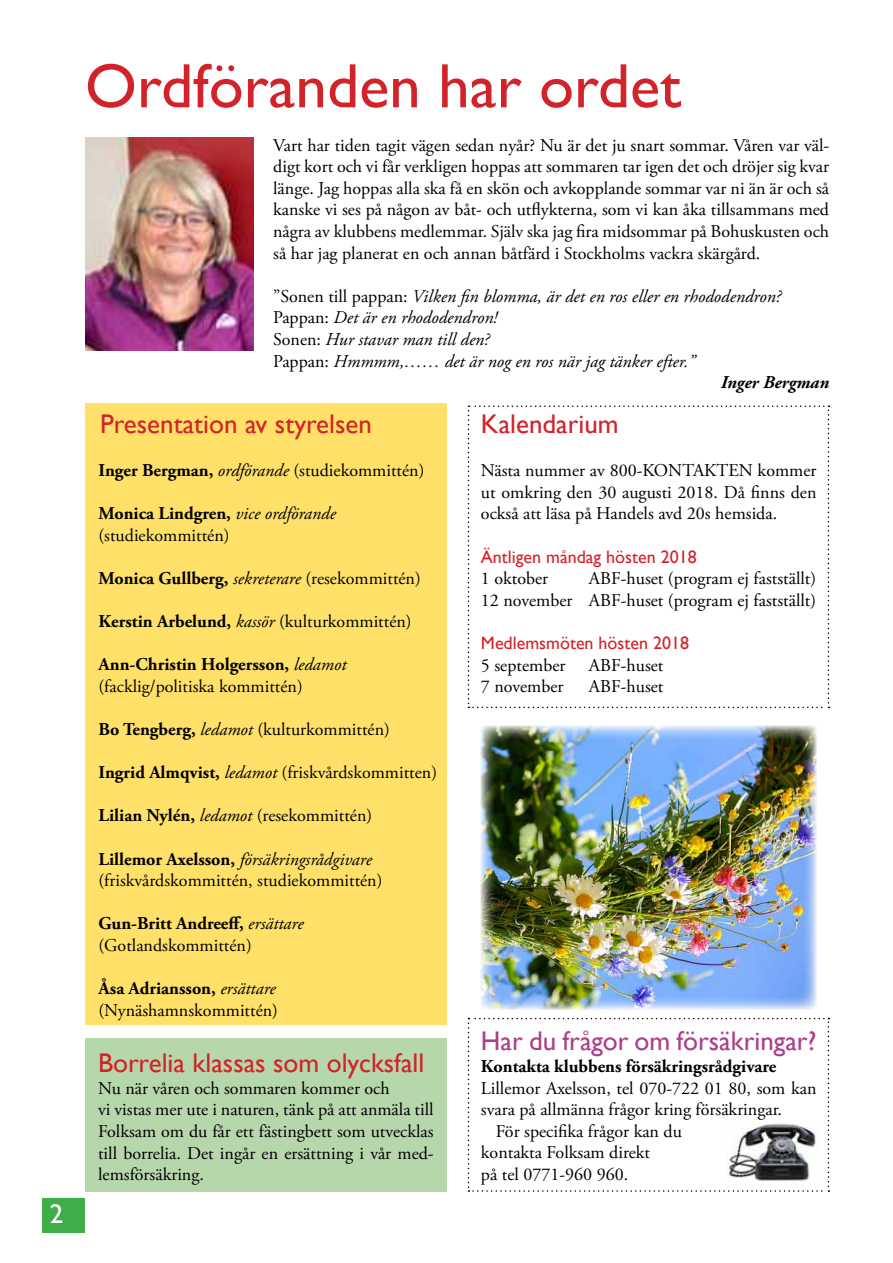
<style>
.page{position:relative;width:893px;height:1263px;background:#fff}
.page>*{position:absolute;margin:0;border:0;box-sizing:border-box;transform-origin:0 0}
.t1{font:63px "Gill Sans";color:#d2232a}
.t2{font:27px "Gill Sans";color:#d2232a}
.t3{font:27px "Gill Sans";color:#ac3f8b}
.t4{font:27px "Gill Sans";color:#fff}
.t5{font:18px/21.6px "Adobe Garamond Pro";color:#000}
.t6{font:italic 18px "Adobe Garamond Pro";color:#000}
.t7{font:700 18px "Adobe Garamond Pro";color:#000}
.t8{font:18px "Gill Sans";color:#d2232a}
.t9{font:italic 700 18px "Adobe Garamond Pro";color:#000}
.s1{font-style:normal}
.s2{font-weight:700}
.s3{font-style:italic}
.s4{font-weight:400;font-style:italic}
.s5{font-weight:400}
</style>
<div class="page">
<div style="left:85px;top:1039px;width:362px;height:153px;background:#b6d6ac"></div>
<div style="left:85px;top:403px;width:361px;height:622px;background:#ffe16a"></div>
<div style="left:43px;top:1198px;width:42px;height:34px;background:#41ad49"></div>
<img style="left:85px;top:137px;width:169px;height:214px">
<svg style="left:468px;top:1018px;width:361px;height:174px"></svg>
<svg style="left:468px;top:405px;width:361px;height:303px"></svg>
<img style="left:481px;top:725px;width:335px;height:284px">
<h2 class="t4" style="left:50px;top:1198px;width:15px">2</h2>
<h1 class="t1" style="left:85px;top:49px;width:597px">Ordföranden har ordet</h1>
<p class="t5" style="left:273px;top:135px;width:558px;text-align:justify">Vart har tiden tagit vägen sedan nyår? Nu är det ju snart sommar. Våren var väl&shy;digt kort och vi får verkligen hoppas att sommaren tar igen det och dröjer sig kvar länge. Jag hoppas alla ska få en skön och avkopplande sommar var ni än är och så kanske vi ses på någon av båt- och utflykterna, som vi kan åka tillsammans med några av klubbens medlemmar. Själv ska jag fira midsommar på Bohuskusten och så har jag planerat en och annan båtfärd i Stockholms vackra skärgård.</p>
<p class="t6" style="left:273px;top:285px;width:510px"><span class="s1">”Sonen till pappan:</span> Vilken fin blomma, är det en ros eller en rhododendron?</p>
<p class="t6" style="left:273px;top:307px;width:225px"><span class="s1">Pappan:</span> Det är en rhododendron!</p>
<p class="t6" style="left:273px;top:328px;width:218px"><span class="s1">Sonen:</span> Hur stavar man till den?</p>
<p class="t6" style="left:273px;top:350px;width:423px"><span class="s1">Pappan:</span> Hmmmm,…… det är nog en ros när jag tänker efter.”</p>
<p class="t9" style="left:721px;top:372px;width:110px">Inger Bergman</p>
<h2 class="t2" style="left:100px;top:408px;width:273px">Presentation av styrelsen</h2>
<p class="t5" style="left:99px;top:460px;width:327px"><span class="s2">Inger Bergman,</span> <span class="s3">ordförande</span> (studiekommittén)</p>
<p class="t5" style="left:99px;top:503px;width:239px"><span class="s2">Monica Lindgren,</span> <span class="s3">vice ordförande </span>(studiekommittén)</p>
<p class="t7" style="left:99px;top:568px;width:324px">Monica Gullberg, <span class="s4">sekreterare</span> <span class="s5">(resekommittén)</span></p>
<p class="t5" style="left:99px;top:611px;width:315px"><span class="s2">Kerstin Arbelund,</span> <span class="s3">kassör</span> (kulturkommittén)</p>
<p class="t5" style="left:99px;top:654px;width:249px"><span class="s2">Ann-Christin Holgersson,</span> <span class="s3">ledamot </span>(facklig/politiska kommittén)</p>
<p class="t5" style="left:99px;top:719px;width:293px"><span class="s2">Bo Tengberg,</span> <span class="s3">ledamot</span> (kulturkommittén)</p>
<p class="t5" style="left:99px;top:762px;width:340px"><span class="s2">Ingrid Almqvist,</span> <span class="s3">ledamot</span> (friskvårdskommitten)</p>
<p class="t5" style="left:99px;top:805px;width:275px"><span class="s2">Lilian Nylén,</span> <span class="s3">ledamot</span> (resekommittén)</p>
<p class="t5" style="left:99px;top:849px;width:285px"><span class="s2">Lillemor Axelsson,</span> <span class="s3">försäkringsrådgivare </span>(friskvårdskommittén, studiekommittén)</p>
<p class="t5" style="left:99px;top:913px;width:207px"><span class="s2">Gun-Britt Andreeff,</span> <span class="s3">ersättare </span>(Gotlandskommittén)</p>
<p class="t5" style="left:99px;top:978px;width:181px"><span class="s2">Åsa Adriansson,</span> <span class="s3">ersättare </span>(Nynäshamnskommittén)</p>
<h2 class="t2" style="left:481px;top:408px;width:139px">Kalendarium</h2>
<p class="t5" style="left:481px;top:460px;width:337px;text-align:justify">Nästa nummer av 800-KONTAKTEN kommer ut omkring den 30 augusti 2018. Då finns den också att läsa på Handels avd 20s hemsida.</p>
<p class="t8" style="left:481px;top:546px;width:217px">Äntligen måndag hösten 2018</p>
<p class="t5" style="left:481px;top:568px;width:69px">1 oktober</p>
<p class="t5" style="left:481px;top:568px;width:337px;text-align:right">ABF-huset (program ej fastställt)<br>12 november ABF-huset (program ej fastställt)</p>
<p class="t8" style="left:481px;top:632px;width:210px">Medlemsmöten hösten 2018</p>
<p class="t5" style="left:481px;top:655px;width:86px">5 september</p>
<p class="t5" style="left:589px;top:655px;width:76px">ABF-huset</p>
<p class="t5" style="left:481px;top:676px;width:84px">7 november</p>
<p class="t5" style="left:589px;top:676px;width:76px">ABF-huset</p>
<h2 class="t2" style="left:98px;top:1047px;width:328px">Borrelia klassas som olycksfall</h2>
<p class="t5" style="left:98px;top:1078px;width:337px">Nu när våren och sommaren kommer och<br>vi vistas mer ute i naturen, tänk på att anmäla till Folksam om du får ett fästingbett som utvecklas till borrelia. Det ingår en ersättning i vår med&shy;lemsförsäkring.</p>
<h2 class="t3" style="left:481px;top:1025px;width:337px">Har du frågor om försäkringar?</h2>
<p class="t7" style="left:481px;top:1056px;width:297px">Kontakta klubbens försäkringsrådgivare</p>
<p class="t5" style="left:481px;top:1078px;width:337px">Lillemor Axelsson, tel 070-722 01 80, som kan</p>
<p class="t5" style="left:481px;top:1099px;width:303px">svara på allmänna frågor kring försäkringar.</p>
<p class="t5" style="left:496px;top:1121px;width:187px">För specifika frågor kan du</p>
<p class="t5" style="left:481px;top:1142px;width:171px">kontakta Folksam direkt</p>
<p class="t5" style="left:481px;top:1164px;width:149px">på tel 0771-960 960.</p>
</div>
